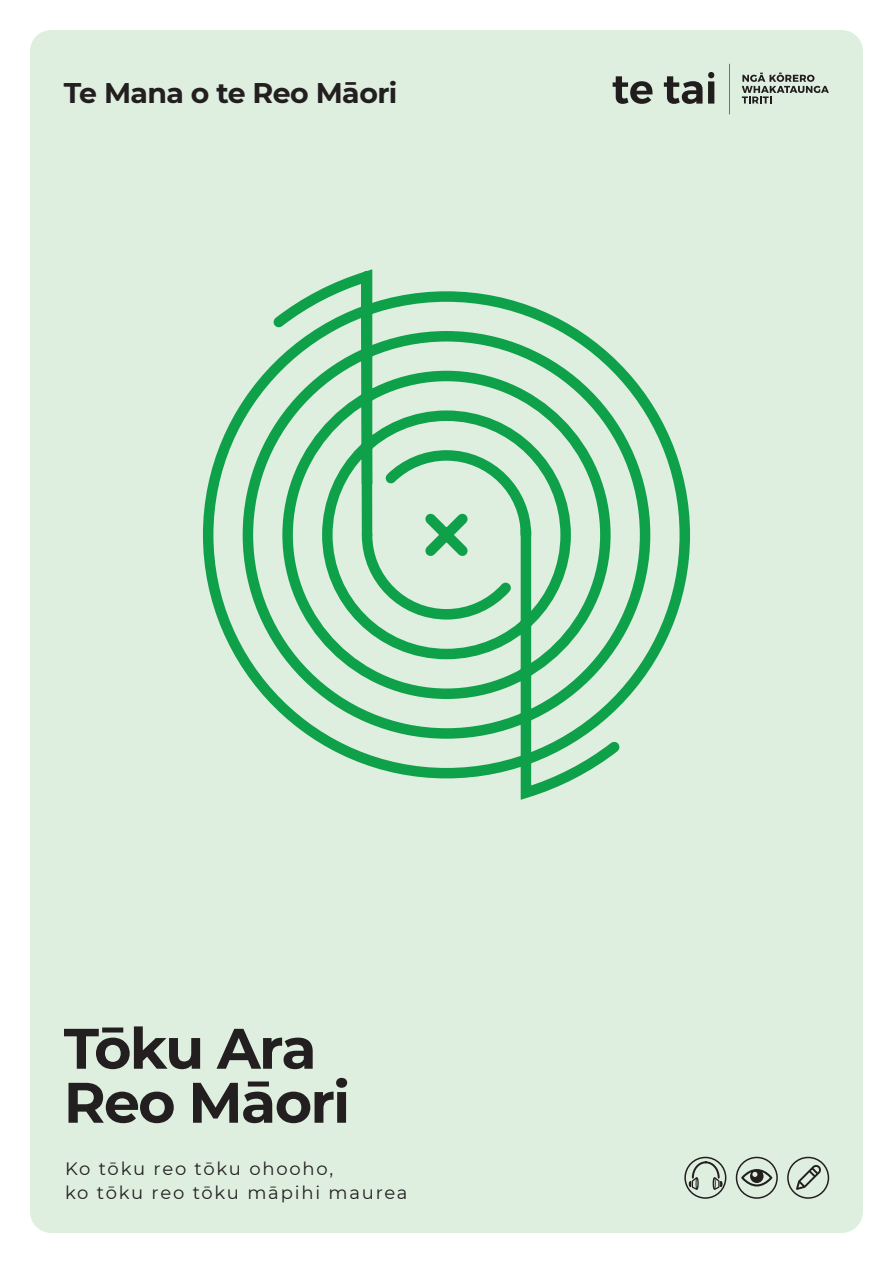
<style>
.page{position:relative;width:893px;height:1263px;background:#fff}
.page>*{position:absolute;margin:0;border:0;box-sizing:border-box;transform-origin:0 0}
.t1{font:700 57px/54px "Montserrat";letter-spacing:-.03em;color:#231f20}
.t2{font:700 28.35px "Montserrat";letter-spacing:-.02em;color:#231f20}
.t3{font:18px/24px "Montserrat";letter-spacing:.1em;color:#231f20}
</style>
<div class="page">
<div style="left:16px;top:23px;width:861px;height:1217px;background:#dfefdf"></div>
<svg style="left:202px;top:269px;width:489px;height:531px"></svg>
<div style="left:736px;top:1157px;width:42px;height:42px;border:2px solid #231f20;border-radius:50%"></div>
<svg style="left:741px;top:1169px;width:31px;height:17px"></svg>
<div style="left:684px;top:1157px;width:42px;height:42px;border:2px solid #231f20;border-radius:50%"></div>
<svg style="left:688px;top:1160px;width:35px;height:30px"></svg>
<div style="left:787px;top:1157px;width:42px;height:42px;border:2px solid #231f20;border-radius:50%"></div>
<svg style="left:796px;top:1165px;width:25px;height:25px"></svg>
<svg style="left:613px;top:76px;width:40px;height:28px"></svg>
<svg style="left:664px;top:72px;width:50px;height:32px"></svg>
<svg style="left:742px;top:73px;width:87px;height:30px"></svg>
<hr style="left:729px;top:64px;width:1px;height:50px;background:#211d1e">
<div style="left:0;top:0;width:893px;height:1263px;border:30px solid #fff;border-radius:36px"></div>
<p class="t2" style="left:64px;top:72px;width:335px">Te Mana o te Reo Māori</p>
<p class="t1" style="left:64px;top:1019px;width:288px">Tōku Ara<br>Reo Māori</p>
<p class="t3" style="left:65px;top:1156px;width:344px">Ko tōku reo tōku ohooho,<br>ko tōku reo tōku māpihi maurea</p>
</div>
